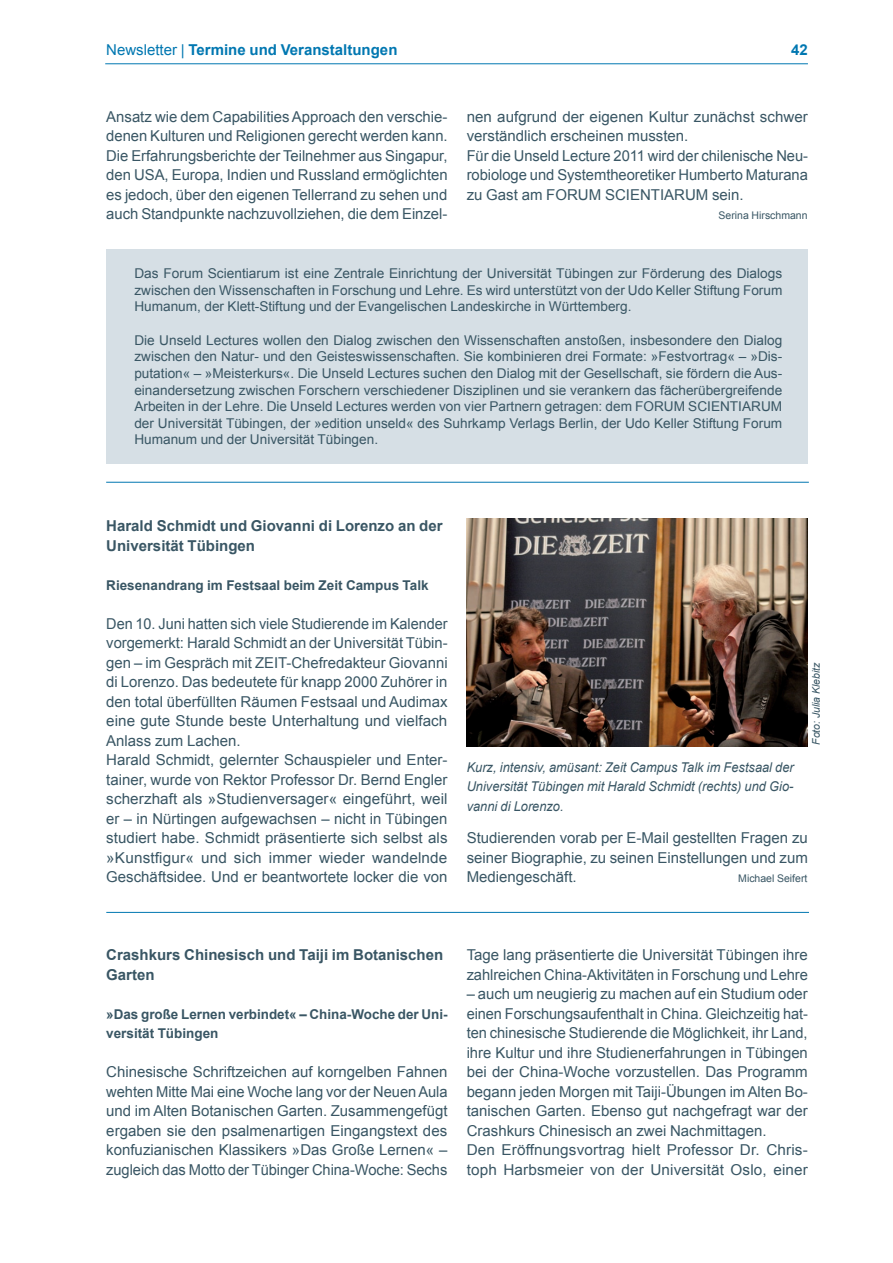
<style>
.page{position:relative;width:893px;height:1263px;background:#fff}
.page>*{position:absolute;margin:0;border:0;box-sizing:border-box;transform-origin:0 0}
.t1{font:15px/19.5px "Arial";color:#395664}
.t2{font:700 15px/19.5px "Arial";color:#395664}
.t3{font:700 15px "Arial";color:#0077b1}
.t4{font:13.5px/16.6px "Arial";color:#395664;text-align:justify}
.t5{font:italic 13.5px/19.5px "Arial";color:#395664;text-align:justify;scale:.95 1}
.t6{font:700 13.5px/19.5px "Arial";color:#395664}
.t7{font:10.5px "Arial";color:#395664}
.t8{font:italic 10.5px "Arial";color:#395664}
.s1{font-weight:400}
</style>
<div class="page">
<hr style="left:105px;top:63px;width:703px;height:1px;background:#0077b1">
<hr style="left:106px;top:482px;width:703px;height:1px;background:#0077b1">
<div style="left:106px;top:249px;width:702px;height:215px;background:#d6dfe5"></div>
<img style="left:467px;top:519px;width:341px;height:227px">
<hr style="left:106px;top:912px;width:703px;height:1px;background:#0077b1">
<p class="t3" style="left:106px;top:42px;width:293px"><span class="s1">Newsletter |</span> Termine und Veranstaltungen</p>
<p class="t3" style="left:791px;top:42px;width:18px">42</p>
<p class="t1" style="left:106px;top:107px;width:343px;text-align:justify">Ansatz wie dem Capabilities Approach den verschie&shy;denen Kulturen und Religionen gerecht werden kann.<br>Die Erfahrungsberichte der Teilnehmer aus Singapur, den USA, Europa, Indien und Russland ermöglichten es jedoch, über den eigenen Tellerrand zu sehen und auch Standpunkte nachzuvollziehen, die dem Einzel-</p>
<p class="t1" style="left:467px;top:107px;width:343px">nen aufgrund der eigenen Kultur zunächst schwer verständlich erscheinen mussten.<br>Für die Unseld Lecture 2011 wird der chilenische Neu&shy;robiologe und Systemtheoretiker Humberto Maturana zu Gast am FORUM SCIENTIARUM sein.</p>
<p class="t7" style="left:719px;top:209px;width:90px">Serina Hirschmann</p>
<p class="t4" style="left:134px;top:265px;width:649px">Das Forum Scientiarum ist eine Zentrale Einrichtung der Universität Tübingen zur Förderung des Dialogs zwischen den Wissenschaften in Forschung und Lehre. Es wird unterstützt von der Udo Keller Stiftung Forum Humanum, der Klett-Stiftung und der Evangelischen Landeskirche in Württemberg.</p>
<p class="t4" style="left:134px;top:331px;width:649px">Die Unseld Lectures wollen den Dialog zwischen den Wissenschaften anstoßen, insbesondere den Dialog zwischen den Natur- und den Geisteswissenschaften. Sie kombinieren drei Formate: »Festvortrag« – »Dis&shy;putation« – »Meisterkurs«. Die Unseld Lectures suchen den Dialog mit der Gesellschaft, sie fördern die Aus&shy;einandersetzung zwischen Forschern verschiedener Disziplinen und sie verankern das fächerübergreifende Arbeiten in der Lehre. Die Unseld Lectures werden von vier Partnern getragen: dem FORUM SCIENTIARUM der Universität Tübingen, der »edition unseld« des Suhrkamp Verlags Berlin, der Udo Keller Stiftung Forum Humanum und der Universität Tübingen.</p>
<p class="t2" style="left:106px;top:516px;width:338px">Harald Schmidt und Giovanni di Lorenzo an der<br>Universität Tübingen</p>
<p class="t6" style="left:106px;top:575px;width:324px">Riesenandrang im Festsaal beim Zeit Campus Talk</p>
<p class="t1" style="left:106px;top:614px;width:343px">Den 10. Juni hatten sich viele Studierende im Kalender vorgemerkt: Harald Schmidt an der Universität Tübin&shy;gen – im Gespräch mit ZEIT-Chefredakteur Giovanni di Lorenzo. Das bedeutete für knapp 2000 Zuhörer in den total überfüllten Räumen Festsaal und Audimax eine gute Stunde beste Unterhaltung und vielfach Anlass zum Lachen.<br>Harald Schmidt, gelernter Schauspieler und Enter&shy;tainer, wurde von Rektor Professor Dr. Bernd Engler scherzhaft als »Studienversager« eingeführt, weil er – in Nürtingen aufgewachsen – nicht in Tübingen studiert habe. Schmidt präsentierte sich selbst als »Kunstfigur« und sich immer wieder wandelnde Geschäftsidee. Und er beantwortete locker die von</p>
<p class="t5" style="left:467px;top:757px;width:346px">Kurz, intensiv, amüsant: Zeit Campus Talk im Festsaal der Universität Tübingen mit Harald Schmidt (rechts) und Gio&shy;vanni di Lorenzo.</p>
<p class="t8" style="left:810px;top:745px;width:84px;rotate:-90deg">Foto: Julia Klebitz</p>
<p class="t1" style="left:467px;top:828px;width:343px;text-align:justify">Studierenden vorab per E-Mail gestellten Fragen zu seiner Biographie, zu seinen Einstellungen und zum Mediengeschäft.</p>
<p class="t7" style="left:738px;top:872px;width:71px">Michael Seifert</p>
<p class="t2" style="left:106px;top:945px;width:338px">Crashkurs Chinesisch und Taiji im Botanischen<br>Garten</p>
<p class="t6" style="left:106px;top:1004px;width:343px">»Das große Lernen verbindet« – China-Woche der Uni&shy;versität Tübingen</p>
<p class="t1" style="left:106px;top:1062px;width:343px;text-align:justify">Chinesische Schriftzeichen auf korngelben Fahnen wehten Mitte Mai eine Woche lang vor der Neuen Aula und im Alten Botanischen Garten. Zusammengefügt ergaben sie den psalmenartigen Eingangstext des konfuzianischen Klassikers »Das Große Lernen« – zugleich das Motto der Tübinger China-Woche: Sechs</p>
<p class="t1" style="left:467px;top:945px;width:343px">Tage lang präsentierte die Universität Tübingen ihre zahlreichen China-Aktivitäten in Forschung und Lehre</p>
<p class="t1" style="left:467px;top:984px;width:343px">– auch um neugierig zu machen auf ein Studium oder einen Forschungsaufenthalt in China. Gleichzeitig hat&shy;ten chinesische Studierende die Möglichkeit, ihr Land, ihre Kultur und ihre Studienerfahrungen in Tübingen bei der China-Woche vorzustellen. Das Programm begann jeden Morgen mit Taiji-Übungen im Alten Bo&shy;tanischen Garten. Ebenso gut nachgefragt war der Crashkurs Chinesisch an zwei Nachmittagen.<br>Den Eröffnungsvortrag hielt Professor Dr. Chris&shy;toph Harbsmeier von der Universität Oslo, einer</p>
</div>
